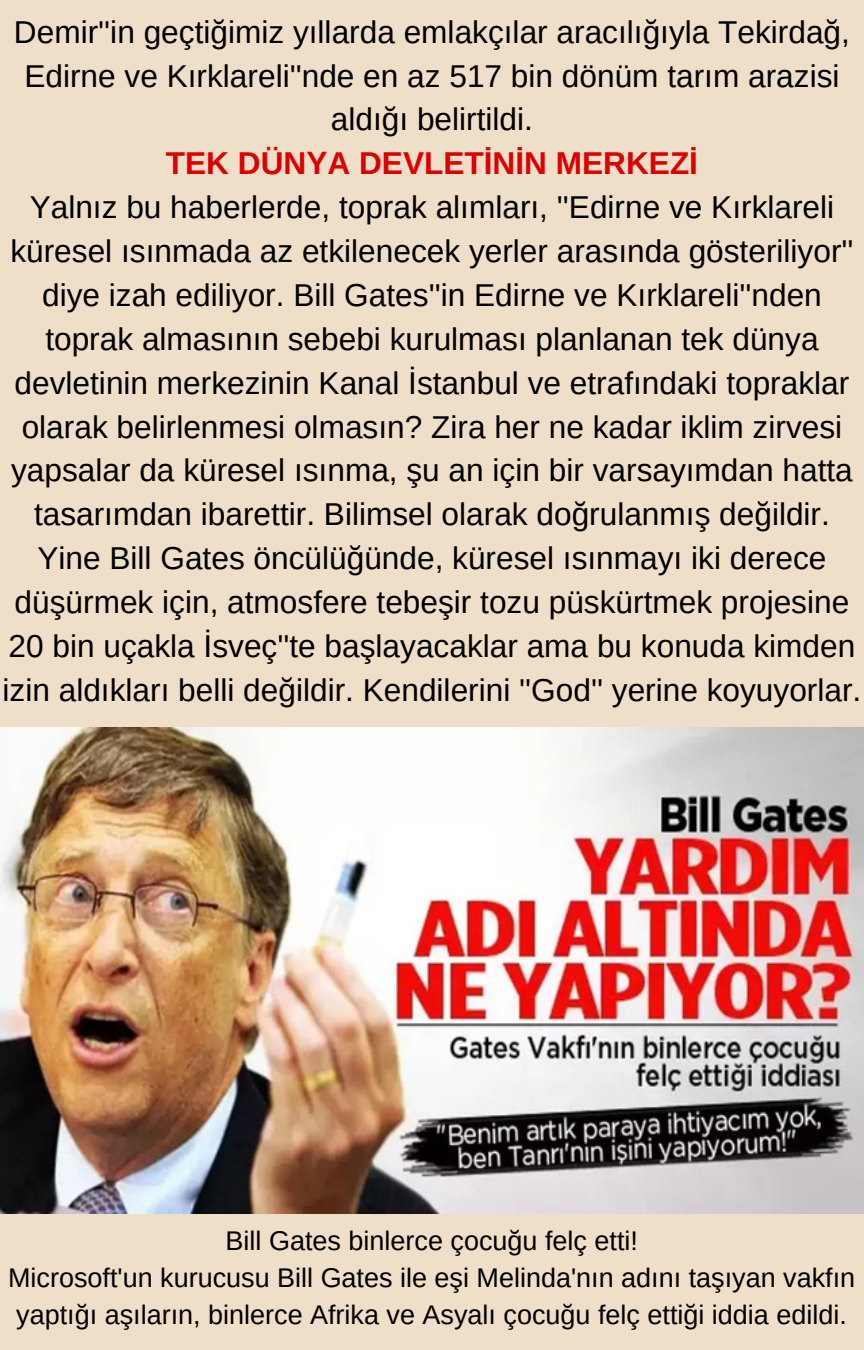
<style>
.page{position:relative;width:864px;height:1350px;background:#f0dfc8}
.page>*{position:absolute;margin:0;border:0;box-sizing:border-box;transform-origin:0 0}
.t1{font:31.72px/43.9px "Arimo";color:#000;text-align:center}
.t2{font:700 31.72px "Arimo";color:#d00}
.t3{font:27px/37.1px "Arimo";color:#000;text-align:center}
</style>
<div class="page">
<img style="left:0;top:727px;width:864px;height:486px">
<p class="t1" style="left:14px;top:10px;width:838px">Demir''in geçtiğimiz yıllarda emlakçılar aracılığıyla Tekirdağ,<br>Edirne ve Kırklareli''nde en az 517 bin dönüm tarım arazisi aldığı belirtildi.</p>
<p class="t2" style="left:166px;top:146px;width:534px">TEK DÜNYA DEVLETİNİN MERKEZİ</p>
<p class="t1" style="left:3px;top:185px;width:860px">Yalnız bu haberlerde, toprak alımları, ''Edirne ve Kırklareli küresel ısınmada az etkilenecek yerler arasında gösteriliyor'' diye izah ediliyor. Bill Gates''in Edirne ve Kırklareli''nden toprak almasının sebebi kurulması planlanan tek dünya devletinin merkezinin Kanal İstanbul ve etrafındaki topraklar olarak belirlenmesi olmasın? Zira her ne kadar iklim zirvesi yapsalar da küresel ısınma, şu an için bir varsayımdan hatta tasarımdan ibarettir. Bilimsel olarak doğrulanmış değildir.<br>Yine Bill Gates öncülüğünde, küresel ısınmayı iki derece düşürmek için, atmosfere tebeşir tozu püskürtmek projesine 20 bin uçakla İsveç''te başlayacaklar ama bu konuda kimden izin aldıkları belli değildir. Kendilerini ''God'' yerine koyuyorlar.</p>
<p class="t3" style="left:226px;top:1222px;width:414px">Bill Gates binlerce çocuğu felç etti!</p>
<p class="t3" style="left:8px;top:1259px;width:849px">Microsoft'un kurucusu Bill Gates ile eşi Melinda'nın adını taşıyan vakfın yaptığı aşıların, binlerce Afrika ve Asyalı çocuğu felç ettiği iddia edildi.</p>
</div>
